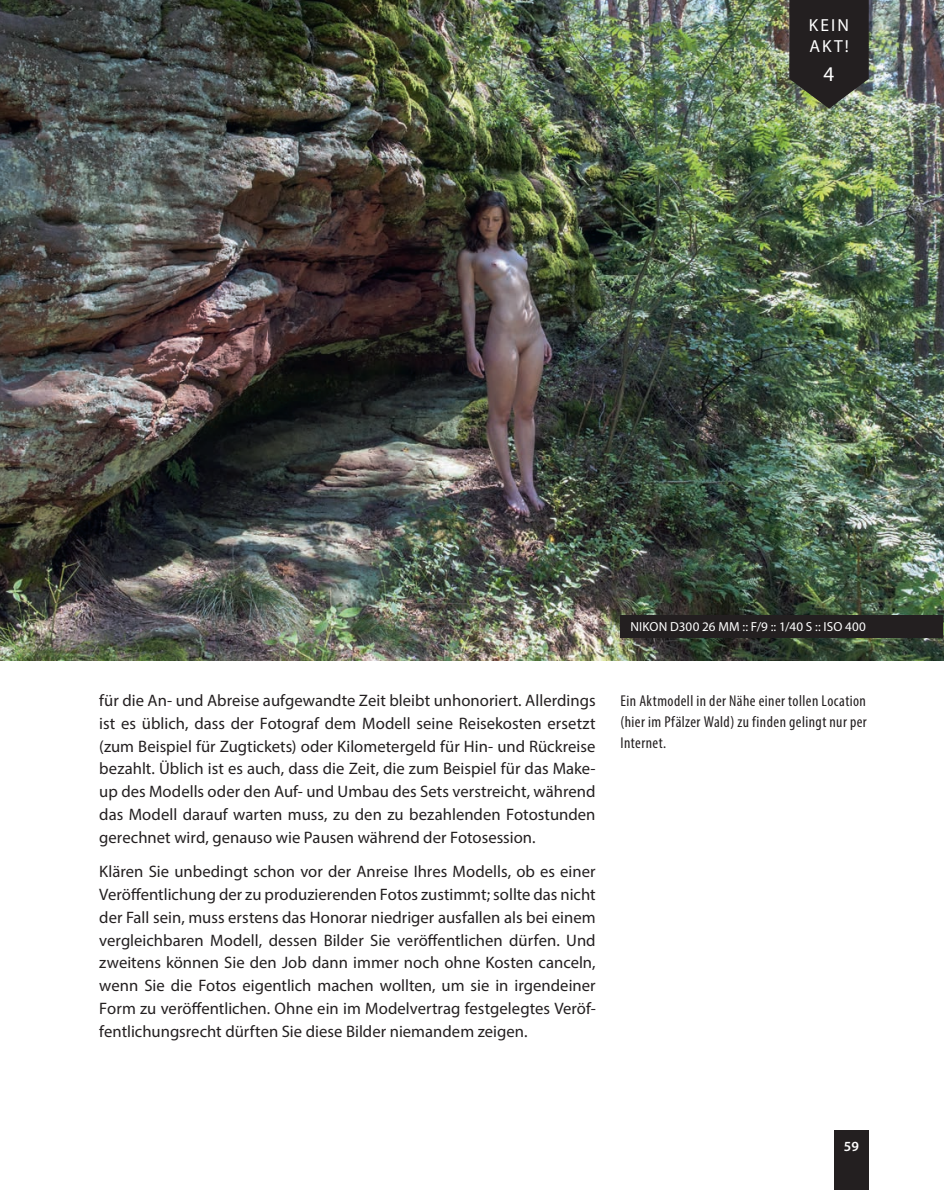
<style>
.page{position:relative;width:944px;height:1190px;background:#fff}
.page>*{position:absolute;margin:0;border:0;box-sizing:border-box;transform-origin:0 0}
.t1{font:21px "Myriad Pro";color:#fff}
.t2{font:17.5px/21px "Myriad Pro";letter-spacing:.12em;color:#fff}
.t3{font:16.62px/22.8px "Myriad Pro";color:#231f20;text-align:justify}
.t4{font:condensed 15.75px/21px "Myriad Pro";letter-spacing:.025em;color:#231f20;text-align:justify}
.t5{font:600 14px "Myriad Pro";color:#fff}
.t6{font:13.12px "Myriad Pro";letter-spacing:.01em;color:#fff}
</style>
<div class="page">
<img style="left:0;top:0;width:942px;height:660px">
<div style="left:833px;top:1130px;width:35px;height:60px;background:#231f20"></div>
<svg style="left:789px;top:0;width:79px;height:109px;background:#312f2c"></svg>
<div style="left:620px;top:615px;width:322px;height:22px;background:#231f20"></div>
<p class="t2" style="left:808px;top:16px;width:42px">KEIN<br>AKT!</p>
<p class="t1" style="left:823px;top:66px;width:12px">4</p>
<p class="t3" style="left:99px;top:690px;width:498px">für die An- und Abreise aufgewandte Zeit bleibt unhonoriert. Allerdings ist es üblich, dass der Fotograf dem Modell seine Reisekosten ersetzt (zum Beispiel für Zugtickets) oder Kilometergeld für Hin- und Rückreise bezahlt. Üblich ist es auch, dass die Zeit, die zum Beispiel für das Make&shy;up des Modells oder den Auf- und Umbau des Sets verstreicht, während das Modell darauf warten muss, zu den zu bezahlenden Fotostunden gerechnet wird, genauso wie Pausen während der Fotosession.</p>
<p class="t3" style="left:99px;top:861px;width:498px">Klären Sie unbedingt schon vor der Anreise Ihres Modells, ob es einer Veröffentlichung der zu produzierenden Fotos zustimmt; sollte das nicht der Fall sein, muss erstens das Honorar niedriger ausfallen als bei einem vergleichbaren Modell, dessen Bilder Sie veröffentlichen dürfen. Und zweitens können Sie den Job dann immer noch ohne Kosten canceln, wenn Sie die Fotos eigentlich machen wollten, um sie in irgendeiner Form zu veröffentlichen. Ohne ein im Modelvertrag festgelegtes Veröf&shy;fentlichungsrecht dürften Sie diese Bilder niemandem zeigen.</p>
<p class="t6" style="left:630px;top:622px;width:237px">NIKON D300 26 MM :: F/9 :: 1/40 S :: ISO 400</p>
<p class="t4" style="left:620px;top:692px;width:248px">Ein Aktmodell in der Nähe einer tollen Location (hier im Pfälzer Wald) zu finden gelingt nur per Internet.</p>
<p class="t5" style="left:843px;top:1141px;width:17px">59</p>
</div>
